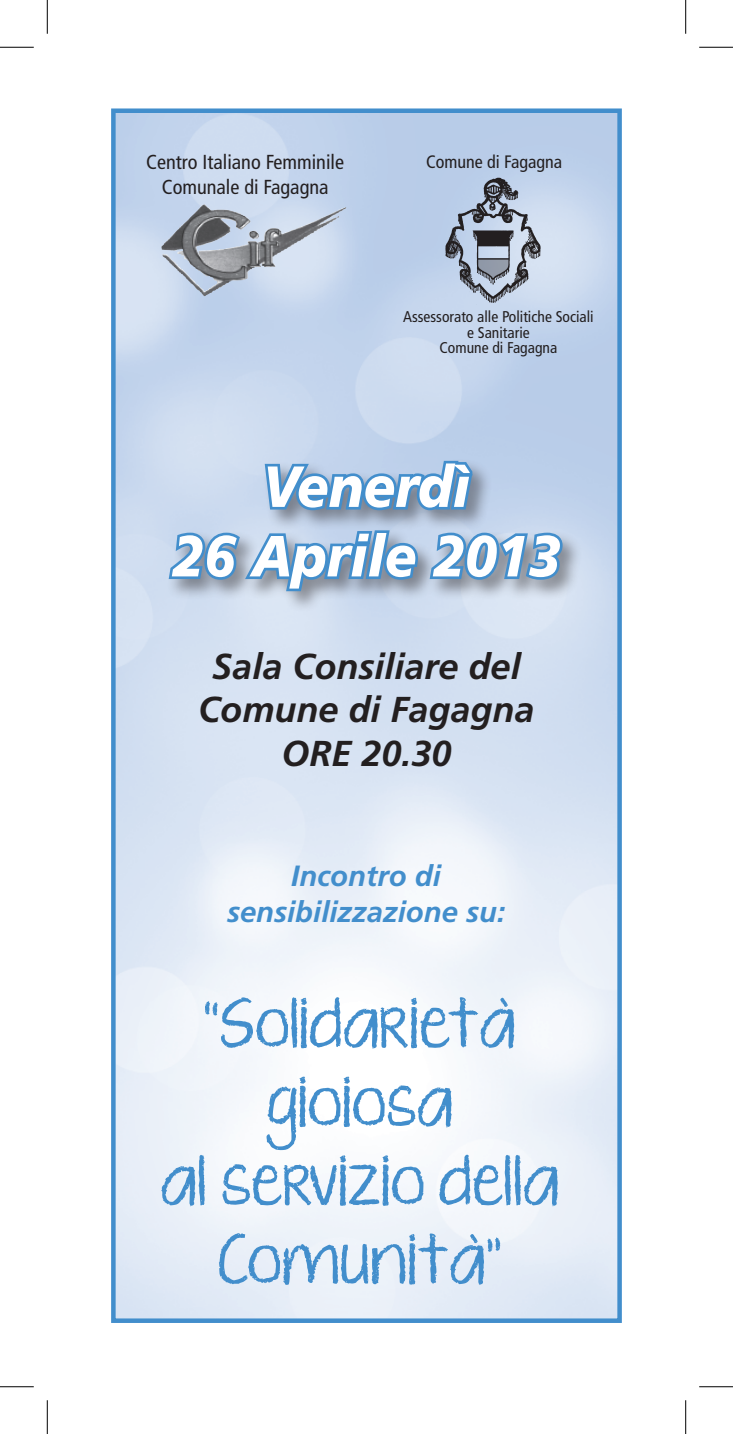
<style>
.page{position:relative;width:733px;height:1434px;background:#fff}
.page>*{position:absolute;margin:0;border:0;box-sizing:border-box;transform-origin:0 0}
.t1{font:italic 900 57.82px "Frutiger";color:#fff;scale:.9 1}
.t2{font:51.75px "KG Ten Thousand Reasons";letter-spacing:.01em;color:#428ecc}
.t3{font:italic 700 36px "Frutiger";color:#231f20}
.t4{font:italic 700 29.25px "Frutiger";color:#428ecc}
.t5{font:condensed 20.25px "Frutiger";color:#231f20}
.t6{font:condensed 18px "Frutiger";color:#231f20}
.t7{font:condensed 15.53px "Frutiger";color:#231f20}
</style>
<div class="page">
<img style="left:116px;top:113px;width:500px;height:1205px">
<div style="left:111px;top:108px;width:510px;height:1215px;border:4px solid #428ecc"></div>
<img style="left:161px;top:209px;width:120px;height:87px">
<img style="left:439px;top:176px;width:106px;height:130px">
<div style="left:166px;top:458px;width:417px;height:154px;background:#231f20;opacity:.46"></div>
<svg style="left:166px;top:437px;width:399px;height:193px;background:#a7c0db"></svg>
<hr style="left:0;top:47px;width:34px;height:1px;background:#000">
<hr style="left:699px;top:47px;width:33px;height:1px;background:#000">
<hr style="left:0;top:1386px;width:34px;height:1px;background:#000">
<hr style="left:699px;top:1386px;width:33px;height:1px;background:#000">
<hr style="left:47px;top:0;width:1px;height:34px;background:#000">
<hr style="left:47px;top:1400px;width:1px;height:34px;background:#000">
<hr style="left:685px;top:0;width:1px;height:34px;background:#000">
<hr style="left:685px;top:1400px;width:1px;height:34px;background:#000">
<p class="t5" style="left:146px;top:150px;width:199px">Centro Italiano Femminile</p>
<p class="t5" style="left:162px;top:175px;width:168px">Comunale di Fagagna</p>
<p class="t6" style="left:426px;top:151px;width:137px">Comune di Fagagna</p>
<p class="t7" style="left:403px;top:308px;width:192px">Assessorato alle Politiche Sociali</p>
<p class="t7" style="left:467px;top:323px;width:64px">e Sanitarie</p>
<p class="t7" style="left:439px;top:339px;width:119px">Comune di Fagagna</p>
<p class="t1" style="left:262px;top:452px;width:232px">Venerdì</p>
<p class="t1" style="left:172px;top:522px;width:433px">26 Aprile 2013</p>
<p class="t3" style="left:212px;top:645px;width:310px">Sala Consiliare del</p>
<p class="t3" style="left:198px;top:689px;width:338px">Comune di Fagagna</p>
<p class="t3" style="left:281px;top:732px;width:172px">ORE 20.30</p>
<p class="t4" style="left:291px;top:859px;width:151px">Incontro di</p>
<p class="t4" style="left:227px;top:894px;width:279px">sensibilizzazione su:</p>
<p class="t2" style="left:203px;top:985px;width:314px">“Solidarietà</p>
<p class="t2" style="left:266px;top:1064px;width:189px">gioiosa</p>
<p class="t2" style="left:160px;top:1142px;width:401px">al servizio della</p>
<p class="t2" style="left:217px;top:1221px;width:286px">Comunità”</p>
</div>
